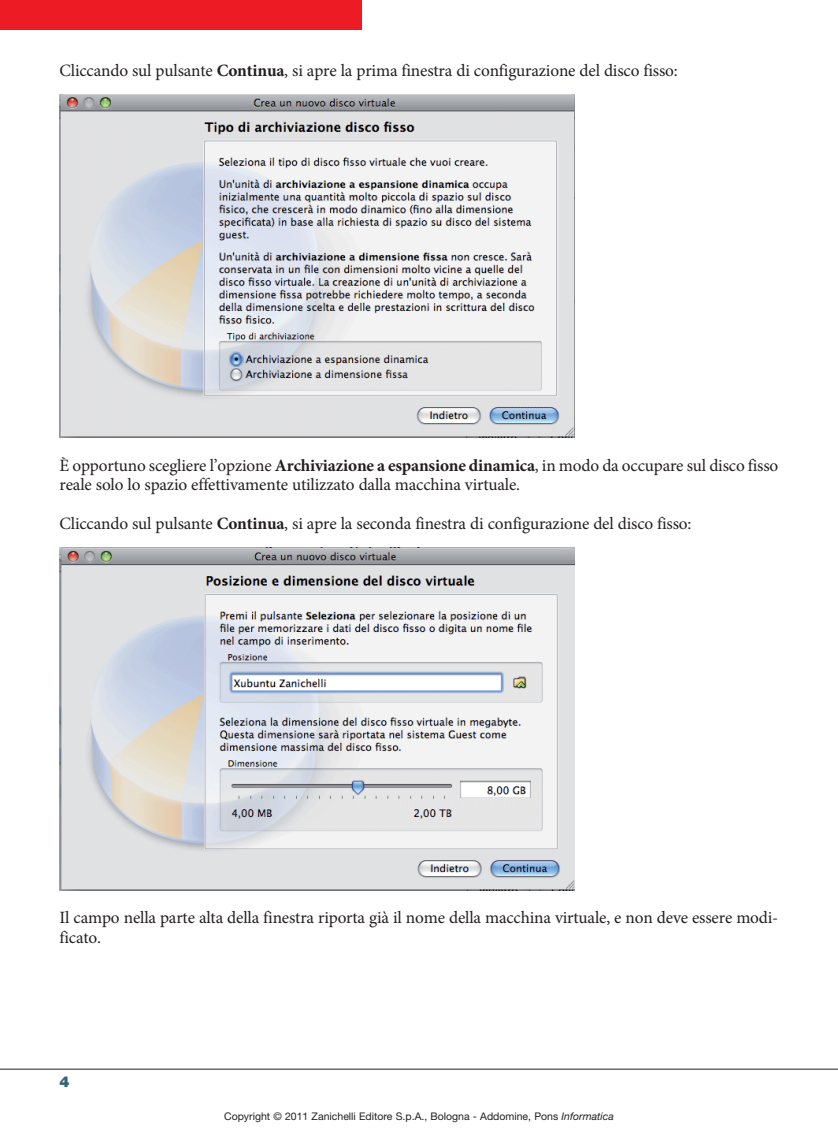
<style>
.page{position:relative;width:838px;height:1132px;background:#fff}
.page>*{position:absolute;margin:0;border:0;box-sizing:border-box;transform-origin:0 0}
.t1{font:17.25px/19.5px "Minion Pro";letter-spacing:-.01em;color:#231f20}
.t2{font:900 15px "Helvetica Neue LT Std";color:#376578}
.t3{font:10.5px "Helvetica Neue LT Std";color:#231f20}
.s1{font-weight:700}
.s2{font-style:italic}
</style>
<div class="page">
<hr style="left:0;top:1068px;width:838px;height:1px;background:#231f20">
<div style="left:0;top:0;width:361px;height:30px;background:#ed1c24"></div>
<img style="left:60px;top:94px;width:514px;height:343px">
<img style="left:59px;top:547px;width:515px;height:343px">
<p class="t1" style="left:60px;top:63px;width:619px">Cliccando sul pulsante <span class="s1">Continua</span>, si apre la prima finestra di configurazione del disco fisso:</p>
<p class="t1" style="left:60px;top:456px;width:720px">È opportuno scegliere l’opzione <span class="s1">Archiviazione a espansione dinamica</span>, in modo da occupare sul disco fisso reale solo lo spazio effettivamente utilizzato dalla macchina virtuale.</p>
<p class="t1" style="left:60px;top:515px;width:633px">Cliccando sul pulsante <span class="s1">Continua</span>, si apre la seconda finestra di configurazione del disco fisso:</p>
<p class="t1" style="left:60px;top:909px;width:720px">Il campo nella parte alta della finestra riporta già il nome della macchina virtuale, e non deve essere modi&shy;ficato.</p>
<p class="t2" style="left:60px;top:1076px;width:12px">4</p>
<p class="t3" style="left:224px;top:1112px;width:391px">Copyright © 2011 Zanichelli Editore S.p.A., Bologna - Addomine, Pons <span class="s2">Informatica</span></p>
</div>
